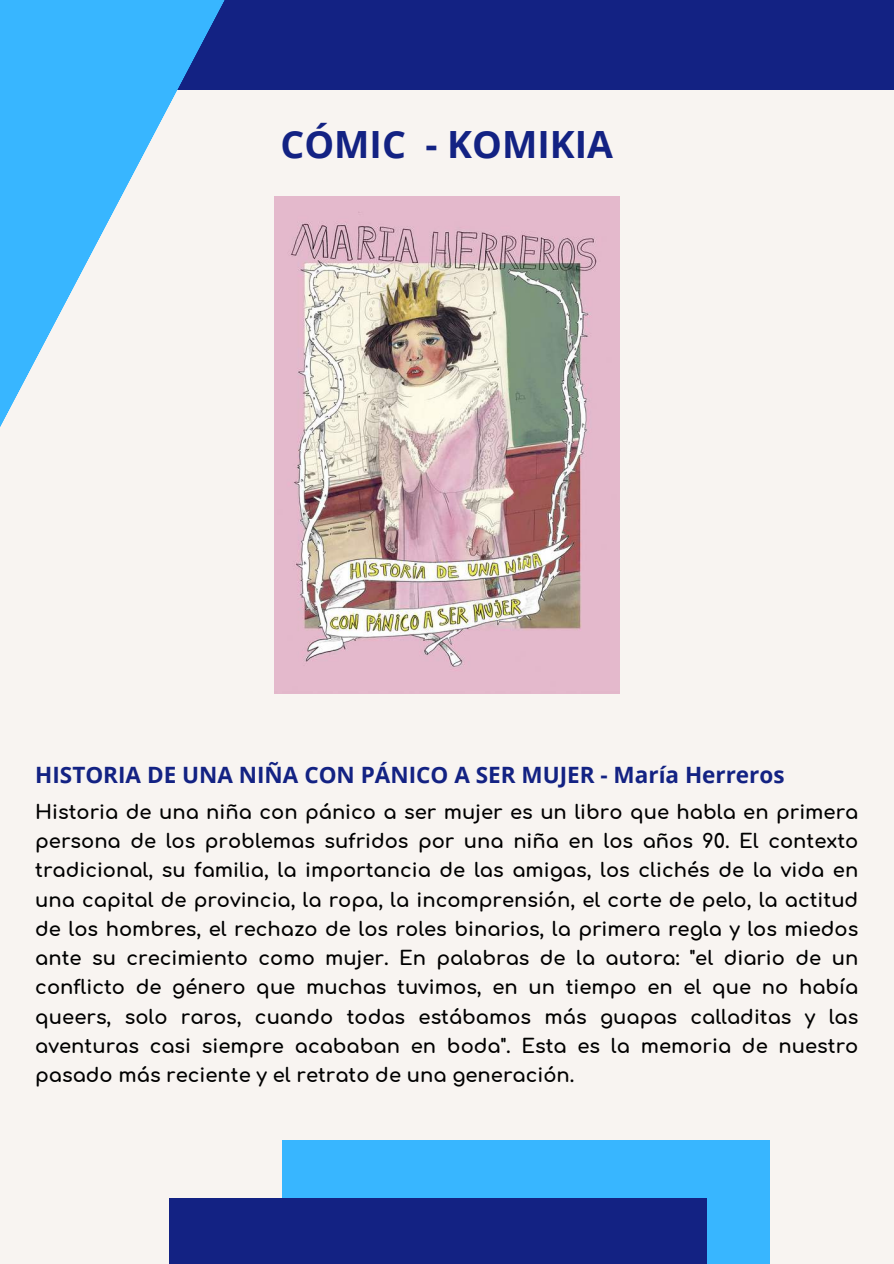
<style>
.page{position:relative;width:894px;height:1264px;background:#fff}
.page>*{position:absolute;margin:0;border:0;box-sizing:border-box;transform-origin:0 0}
.t1{font:700 37.5px "Open Sans";color:#132283}
.t2{font:700 22.5px "Open Sans";color:#132283}
.t3{font:700 19.5px/29.2px "Comfortaa";color:#000;text-align:justify}
</style>
<div class="page">
<div style="left:0;top:0;width:893px;height:1263px;background:#f8f4f1"></div>
<div style="left:0;top:0;width:893px;height:89px;background:#132283"></div>
<svg style="left:0;top:0;width:262px;height:427px"></svg>
<img style="left:274px;top:196px;width:344px;height:497px">
<div style="left:281px;top:1139px;width:488px;height:124px;background:#38b6ff"></div>
<div style="left:169px;top:1197px;width:537px;height:66px;background:#132283"></div>
<h1 class="t1" style="left:280px;top:118px;width:334px">CÓMIC - KOMIKIA</h1>
<p class="t2" style="left:35px;top:758px;width:750px">HISTORIA DE UNA NIÑA CON PÁNICO A SER MUJER - María Herreros</p>
<p class="t3" style="left:35px;top:794px;width:824px">Historia de una niña con pánico a ser mujer es un libro que habla en primera persona de los problemas sufridos por una niña en los años 90. El contexto tradicional, su familia, la importancia de las amigas, los clichés de la vida en una capital de provincia, la ropa, la incomprensión, el corte de pelo, la actitud de los hombres, el rechazo de los roles binarios, la primera regla y los miedos ante su crecimiento como mujer. En palabras de la autora: "el diario de un conflicto de género que muchas tuvimos, en un tiempo en el que no había queers, solo raros, cuando todas estábamos más guapas calladitas y las aventuras casi siempre acababan en boda". Esta es la memoria de nuestro pasado más reciente y el retrato de una generación.</p>
</div>
